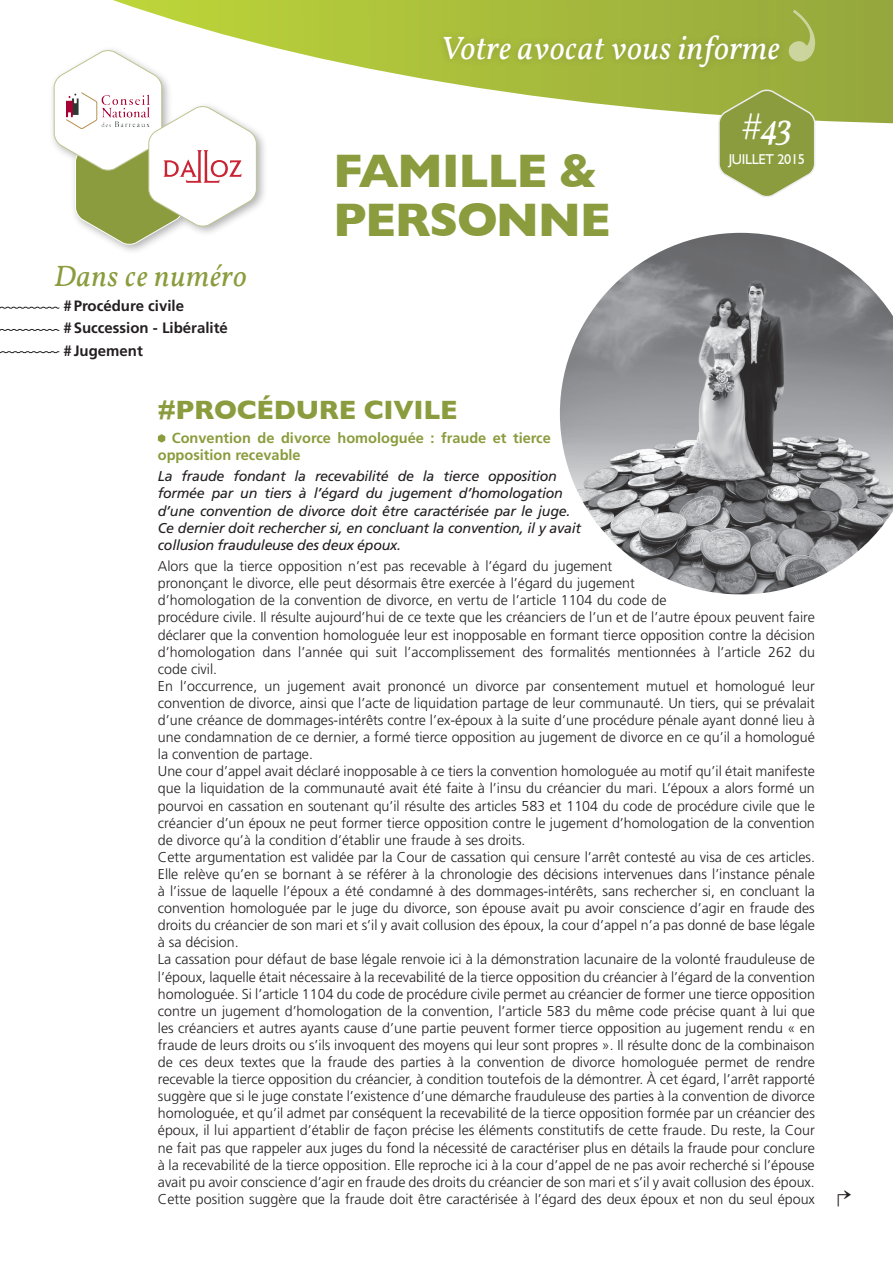
<style>
.page{position:relative;width:893px;height:1263px;background:#fff}
.page>*{position:absolute;margin:0;border:0;box-sizing:border-box;transform-origin:0 0}
.t1{font:700 48px/49.5px "Gill Sans";letter-spacing:-.03em;color:#8a9c3d}
.t2{font:italic 36px "Vollkorn";color:#fff}
.t3{font:italic 33px "Vollkorn";letter-spacing:.01em;color:#fff}
.t4{font:italic 30px "Vollkorn";letter-spacing:.02em;color:#8a9c3d}
.t5{font:28.8px "MS Mincho";color:#231f20}
.t6{font:700 27px "Gill Sans";letter-spacing:-.01em;color:#8a9c3d}
.t7{font:700 15px/22.2px "Frutiger";color:#231f20}
.t8{font:700 14.55px/17.4px "Frutiger";color:#8a9c3d}
.t9{font:300 14.25px/17.1px "Frutiger";color:#231f20}
.t10{font:italic 14.25px/17.1px "Frutiger";letter-spacing:-.02em;color:#231f20}
.t11{font:14.25px "Gill Sans";letter-spacing:-.02em;color:#fff}
</style>
<div class="page">
<svg style="left:113px;top:0;width:780px;height:124px"></svg>
<div style="left:437px;top:28px;width:350px;height:47px;background:#231f20;opacity:.2"></div>
<div style="left:49px;top:46px;width:219px;height:210px;background:#231f20;opacity:.35"></div>
<svg style="left:54px;top:50px;width:203px;height:195px"></svg>
<img style="left:66px;top:93px;width:84px;height:35px">
<svg style="left:717px;top:88px;width:99px;height:109px;background:#9ead5c"></svg>
<svg style="left:158px;top:434px;width:7px;height:9px"></svg>
<img style="left:560px;top:233px;width:333px;height:361px">
<svg style="left:0;top:351px;width:59px;height:2px"></svg>
<svg style="left:0;top:329px;width:59px;height:2px"></svg>
<svg style="left:0;top:306px;width:59px;height:3px"></svg>
<svg style="left:789px;top:10px;width:26px;height:52px"></svg>
<h3 class="t3" style="left:440px;top:28px;width:341px">Votre avocat vous informe</h3>
<h3 class="t4" style="left:54px;top:258px;width:194px">Dans ce numéro</h3>
<p class="t7" style="left:64px;top:295px;width:166px">#Procédure civile #Succession - Libéralité #Jugement</p>
<h1 class="t1" style="left:333px;top:145px;width:279px">FAMILLE &amp;<br>PERSONNE</h1>
<h2 class="t2" style="left:741px;top:105px;width:52px">#43</h2>
<p class="t11" style="left:729px;top:151px;width:78px">JUILLET 2015</p>
<h3 class="t6" style="left:158px;top:388px;width:271px">#PROCÉDURE CIVILE</h3>
<p class="t8" style="left:158px;top:429px;width:394px;text-indent:14px">Convention de divorce homologuée : fraude et tierce opposition recevable</p>
<p class="t10" style="left:158px;top:468px;width:425px">La fraude fondant la recevabilité de la tierce opposition formée par un tiers à l’égard du jugement d’homologation d’une convention de divorce doit être caractérisée par le juge.<br>Ce dernier doit rechercher si, en concluant la convention, il y avait collusion frauduleuse des deux époux.</p>
<p class="t9" style="left:158px;top:558px;width:659px">Alors que la tierce opposition n’est pas recevable à l’égard du jugement<br>prononçant le divorce, elle peut désormais être exercée à l’égard du jugement<br>d’homologation de la convention de divorce, en vertu de l’article 1104 du code de<br>procédure civile. Il résulte aujourd’hui de ce texte que les créanciers de l’un et de l’autre époux peuvent faire déclarer que la convention homologuée leur est inopposable en formant tierce opposition contre la décision d’homologation dans l’année qui suit l’accomplissement des formalités mentionnées à l’article 262 du code civil.<br>En l’occurrence, un jugement avait prononcé un divorce par consentement mutuel et homologué leur convention de divorce, ainsi que l’acte de liquidation partage de leur communauté. Un tiers, qui se prévalait d’une créance de dommages-intérêts contre l’ex-époux à la suite d’une procédure pénale ayant donné lieu à une condamnation de ce dernier, a formé tierce opposition au jugement de divorce en ce qu’il a homologué la convention de partage.<br>Une cour d’appel avait déclaré inopposable à ce tiers la convention homologuée au motif qu’il était manifeste que la liquidation de la communauté avait été faite à l’insu du créancier du mari. L’époux a alors formé un pourvoi en cassation en soutenant qu’il résulte des articles 583 et 1104 du code de procédure civile que le créancier d’un époux ne peut former tierce opposition contre le jugement d’homologation de la convention de divorce qu’à la condition d’établir une fraude à ses droits.<br>Cette argumentation est validée par la Cour de cassation qui censure l’arrêt contesté au visa de ces articles.<br>Elle relève qu’en se bornant à se référer à la chronologie des décisions intervenues dans l’instance pénale à l’issue de laquelle l’époux a été condamné à des dommages-intérêts, sans rechercher si, en concluant la convention homologuée par le juge du divorce, son épouse avait pu avoir conscience d’agir en fraude des droits du créancier de son mari et s’il y avait collusion des époux, la cour d’appel n’a pas donné de base légale à sa décision.<br>La cassation pour défaut de base légale renvoie ici à la démonstration lacunaire de la volonté frauduleuse de l’époux, laquelle était nécessaire à la recevabilité de la tierce opposition du créancier à l’égard de la convention homologuée. Si l’article 1104 du code de procédure civile permet au créancier de former une tierce opposition contre un jugement d’homologation de la convention, l’article 583 du même code précise quant à lui que les créanciers et autres ayants cause d’une partie peuvent former tierce opposition au jugement rendu « en fraude de leurs droits ou s’ils invoquent des moyens qui leur sont propres ». Il résulte donc de la combinaison de ces deux textes que la fraude des parties à la convention de divorce homologuée permet de rendre recevable la tierce opposition du créancier, à condition toutefois de la démontrer. À cet égard, l’arrêt rapporté suggère que si le juge constate l’existence d’une démarche frauduleuse des parties à la convention de divorce homologuée, et qu’il admet par conséquent la recevabilité de la tierce opposition formée par un créancier des époux, il lui appartient d’établir de façon précise les éléments constitutifs de cette fraude. Du reste, la Cour ne fait pas que rappeler aux juges du fond la nécessité de caractériser plus en détails la fraude pour conclure à la recevabilité de la tierce opposition. Elle reproche ici à la cour d’appel de ne pas avoir recherché si l’épouse avait pu avoir conscience d’agir en fraude des droits du créancier de son mari et s’il y avait collusion des époux.<br>Cette position suggère que la fraude doit être caractérisée à l’égard des deux époux et non du seul époux</p>
<h3 class="t5" style="left:851px;top:1214px;width:16px;rotate:-180deg">↵</h3>
</div>
